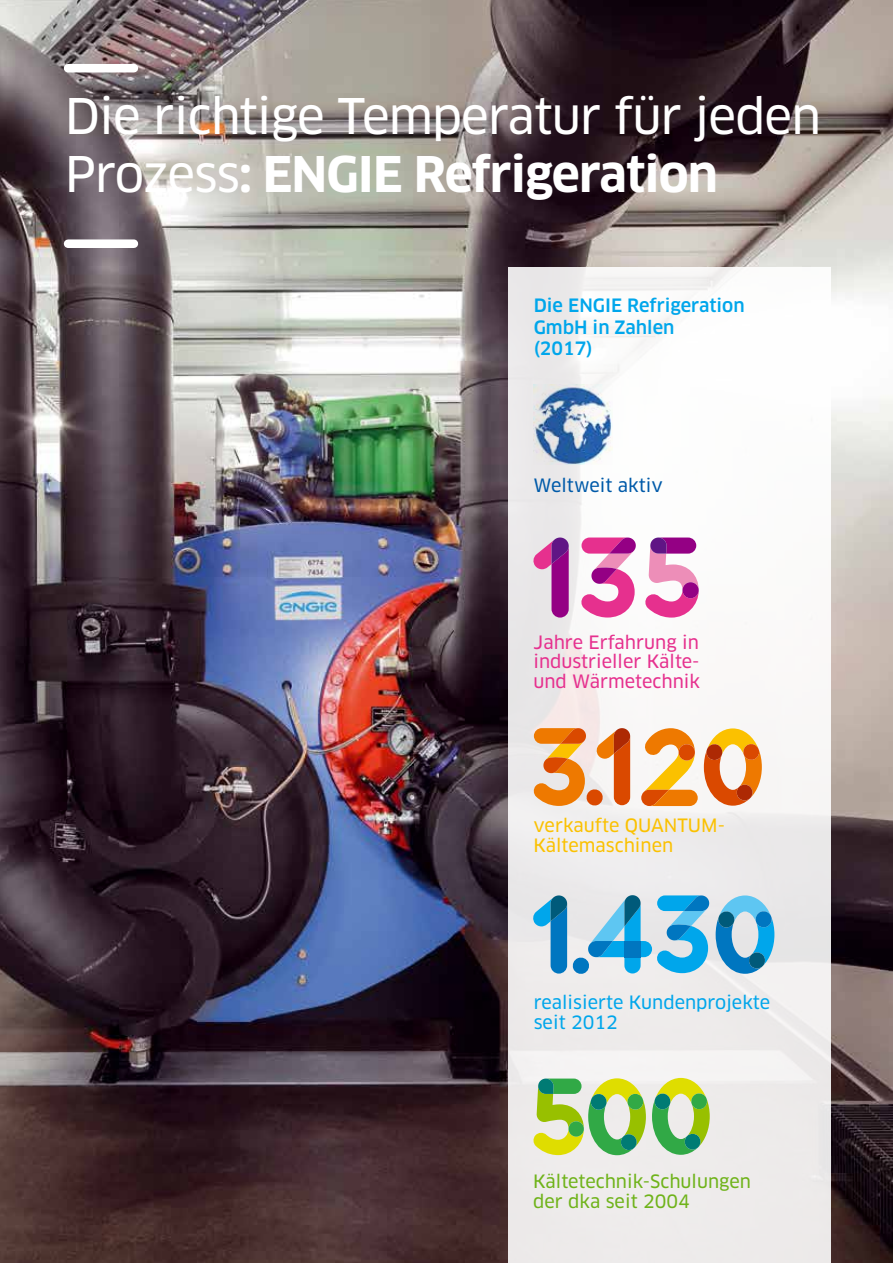
<style>
.page{position:relative;width:893px;height:1263px;background:#fff}
.page>*{position:absolute;margin:0;border:0;box-sizing:border-box;transform-origin:0 0}
.t1{font:48px "Clan Pro News";letter-spacing:-.02em;color:#fff}
.t2{font:700 48px "Clan Pro";letter-spacing:-.02em;color:#fff}
.t3{font:18px/19.5px "Clan Pro News";color:#e6308e;text-align:justify}
.t4{font:500 18px/21.6px "Clan Pro";color:#00a6eb}
.t5{font:18px/19.5px "Clan Pro News";color:#6fb31a}
.t6{font:18px/19.5px "Clan Pro News";color:#00a6eb}
.t7{font:18px/19.5px "Clan Pro News";color:#fbc100}
.t8{font:18px "Clan Pro News";color:#005aa9}
.s1{font-family:"Clan Pro News";font-weight:400}
</style>
<div class="page">
<img style="left:0;top:0;width:893px;height:1263px">
<div style="left:68px;top:64px;width:66px;height:8px;background:#fff"></div>
<div style="left:68px;top:239px;width:66px;height:9px;background:#fff"></div>
<svg style="left:509px;top:267px;width:322px;height:996px;fill:#f1efef"></svg>
<svg style="left:532px;top:537px;width:37px;height:81px;background:#bd70b2"></svg>
<svg style="left:644px;top:537px;width:55px;height:81px"></svg>
<svg style="left:580px;top:537px;width:56px;height:80px"></svg>
<img style="left:533px;top:385px;width:79px;height:80px">
<svg style="left:533px;top:1078px;width:113px;height:77px;background:#aace7b"></svg>
<svg style="left:652px;top:1078px;width:58px;height:77px;background:#a0cb80"></svg>
<svg style="left:704px;top:728px;width:58px;height:78px"></svg>
<svg style="left:641px;top:728px;width:57px;height:78px"></svg>
<svg style="left:533px;top:728px;width:97px;height:78px;background:#e8a169"></svg>
<svg style="left:716px;top:895px;width:58px;height:79px;background:#6fb3d6"></svg>
<svg style="left:532px;top:895px;width:177px;height:80px;background:#80c0de"></svg>
<h1 class="t1" style="left:65px;top:88px;width:758px">Die richtige Temperatur für jeden</h1>
<h1 class="t2" style="left:65px;top:146px;width:655px"><span class="s1">Prozess</span>: ENGIE Refrigeration</h1>
<p class="t4" style="left:534px;top:295px;width:212px">Die ENGIE Refrigeration<br>GmbH in Zahlen<br>(2017)</p>
<p class="t8" style="left:533px;top:475px;width:131px">Weltweit aktiv</p>
<p class="t3" style="left:533px;top:632px;width:168px">Jahre Erfahrung in industrieller Kälte&shy;und Wärmetechnik</p>
<p class="t7" style="left:533px;top:816px;width:193px">verkaufte QUANTUM-<br>Kältemaschinen</p>
<p class="t6" style="left:534px;top:993px;width:238px">realisierte Kundenprojekte seit 2012</p>
<p class="t5" style="left:533px;top:1172px;width:219px">Kältetechnik-Schulungen der dka seit 2004</p>
</div>
